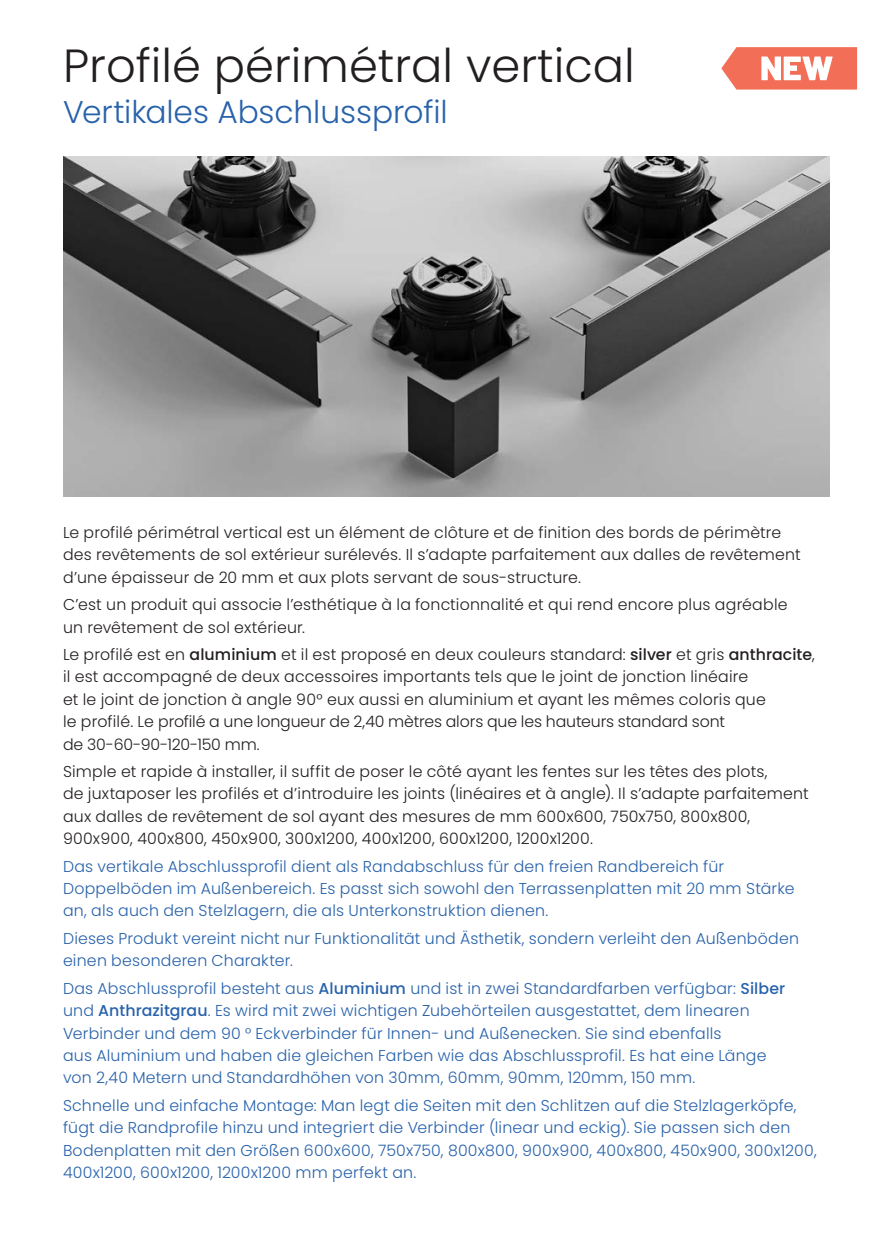
<style>
.page{position:relative;width:893px;height:1241px;background:#fff}
.page>*{position:absolute;margin:0;border:0;box-sizing:border-box;transform-origin:0 0}
.TITOLO_BREVE_AZZU{font:300 46.38px "Poppins";color:#231f20}
.TITOLO_BREVE_AZZU-2{font:300 31.32px "Poppins";letter-spacing:-.005em;color:#2862ab}
.COPY_NERO_ITA{font:300 15.75px/22.4px "Poppins";letter-spacing:.01em;color:#2862ab}
.COPY_NERO_ITA-2{font:300 15.75px/22.4px "Poppins";letter-spacing:.01em;color:#231f20}
.s1{font-weight:500}
</style>
<div class="page">
<svg style="left:721px;top:47px;width:136px;height:43px"></svg>
<img style="left:63px;top:156px;width:767px;height:340px">
<p class="TITOLO_BREVE_AZZU" style="left:63px;top:39px;width:573px">Profilé périmétral vertical</p>
<p class="TITOLO_BREVE_AZZU-2" style="left:63px;top:94px;width:386px">Vertikales Abschlussprofil</p>
<p class="COPY_NERO_ITA-2" style="left:63px;top:521px;width:739px">Le profilé périmétral vertical est un élément de clôture et de finition des bords de périmètre des revêtements de sol extérieur surélevés. Il s’adapte parfaitement aux dalles de revêtement d’une épaisseur de 20 mm et aux plots servant de sous-structure.</p>
<p class="COPY_NERO_ITA-2" style="left:63px;top:593px;width:726px">C’est un produit qui associe l’esthétique à la fonctionnalité et qui rend encore plus agréable un revêtement de sol extérieur.</p>
<p class="COPY_NERO_ITA-2" style="left:63px;top:643px;width:753px">Le profilé est en <span class="s1">aluminium</span> et il est proposé en deux couleurs standard: <span class="s1">silver</span> et gris <span class="s1">anthracite</span>, il est accompagné de deux accessoires importants tels que le joint de jonction linéaire<br>et le joint de jonction à angle 90° eux aussi en aluminium et ayant les mêmes coloris que<br>le profilé. Le profilé a une longueur de 2,40 mètres alors que les hauteurs standard sont<br>de 30-60-90-120-150 mm.</p>
<p class="COPY_NERO_ITA-2" style="left:63px;top:760px;width:747px">Simple et rapide à installer, il suffit de poser le côté ayant les fentes sur les têtes des plots,<br>de juxtaposer les profilés et d’introduire les joints (linéaires et à angle). Il s’adapte parfaitement aux dalles de revêtement de sol ayant des mesures de mm 600x600, 750x750, 800x800, 900x900, 400x800, 450x900, 300x1200, 400x1200, 600x1200, 1200x1200.</p>
<p class="COPY_NERO_ITA" style="left:63px;top:854px;width:733px">Das vertikale Abschlussprofil dient als Randabschluss für den freien Randbereich für<br>Doppelböden im Außenbereich. Es passt sich sowohl den Terrassenplatten mit 20 mm Stärke an, als auch den Stelzlagern, die als Unterkonstruktion dienen.</p>
<p class="COPY_NERO_ITA" style="left:63px;top:927px;width:737px">Dieses Produkt vereint nicht nur Funktionalität und Ästhetik, sondern verleiht den Außenböden einen besonderen Charakter.</p>
<p class="COPY_NERO_ITA" style="left:63px;top:976px;width:724px">Das Abschlussprofil besteht aus <span class="s1">Aluminium</span> und ist in zwei Standardfarben verfügbar: <span class="s1">Silber </span>und <span class="s1">Anthrazitgrau</span>. Es wird mit zwei wichtigen Zubehörteilen ausgestattet, dem linearen Verbinder und dem 90 ° Eckverbinder für Innen- und Außenecken. Sie sind ebenfalls<br>aus Aluminium und haben die gleichen Farben wie das Abschlussprofil. Es hat eine Länge von 2,40 Metern und Standardhöhen von 30mm, 60mm, 90mm, 120mm, 150 mm.</p>
<p class="COPY_NERO_ITA" style="left:63px;top:1093px;width:755px">Schnelle und einfache Montage: Man legt die Seiten mit den Schlitzen auf die Stelzlagerköpfe, fügt die Randprofile hinzu und integriert die Verbinder (linear und eckig). Sie passen sich den Bodenplatten mit den Größen 600x600, 750x750, 800x800, 900x900, 400x800, 450x900, 300x1200, 400x1200, 600x1200, 1200x1200 mm perfekt an.</p>
</div>
